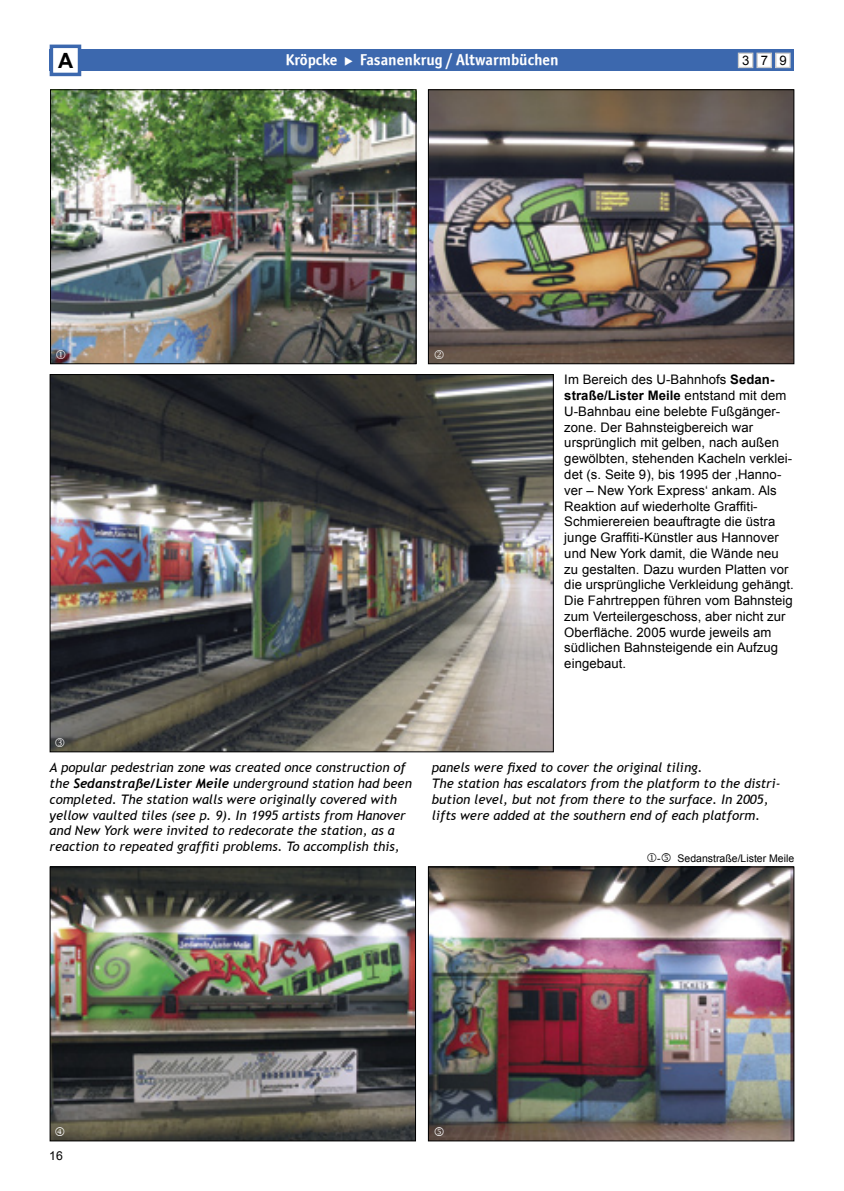
<style>
.page{position:relative;width:844px;height:1191px;background:#fff}
.page>*{position:absolute;margin:0;border:0;box-sizing:border-box;transform-origin:0 0}
.t1{font:700 21px "Arial";color:#000}
.t2{font:15.75px "Officina Sans OSITCTT Bold";color:#fff}
.t3{font:13.12px/15.8px "Arial";letter-spacing:.005em;color:#000}
.t4{font:italic 13.12px/15.8px "Trebuchet MS";color:#000}
.t5{font:12.25px "Arial";color:#000}
.t6{font:12.25px "Wingdings 2";color:#fff}
.t7{font:10.5px "Arial";color:#000}
.s1{font-weight:700}
.s2{font-family:"Trebuchet";font-weight:700}
</style>
<div class="page">
<div style="left:50px;top:50px;width:744px;height:21px;background:#3c68ae"></div>
<div style="left:51px;top:46px;width:28px;height:28px;background:#fff"></div>
<div style="left:50px;top:45px;width:31px;height:31px;border:4px solid #3c68ae"></div>
<img style="left:52px;top:376px;width:499px;height:374px">
<img style="left:52px;top:91px;width:362px;height:271px">
<div style="left:50px;top:89px;width:366px;height:275px;border:1px solid #000"></div>
<img style="left:430px;top:91px;width:362px;height:271px">
<div style="left:428px;top:89px;width:366px;height:275px;border:1px solid #000"></div>
<div style="left:738px;top:53px;width:14px;height:14px;background:#fff"></div>
<div style="left:737px;top:53px;width:16px;height:15px;border:1px solid #cbcbcb"></div>
<div style="left:757px;top:53px;width:14px;height:14px;background:#fff"></div>
<div style="left:756px;top:53px;width:15px;height:15px;border:1px solid #cbcbcb"></div>
<div style="left:775px;top:53px;width:14px;height:14px;background:#fff"></div>
<div style="left:774px;top:53px;width:16px;height:15px;border:1px solid #cbcbcb"></div>
<img style="left:52px;top:868px;width:362px;height:271px">
<div style="left:50px;top:866px;width:366px;height:275px;border:1px solid #000"></div>
<img style="left:430px;top:868px;width:362px;height:271px">
<div style="left:428px;top:866px;width:366px;height:275px;border:1px solid #000"></div>
<svg style="left:57px;top:350px;width:8px;height:9px"></svg>
<svg style="left:434px;top:349px;width:9px;height:9px"></svg>
<svg style="left:56px;top:1127px;width:8px;height:9px"></svg>
<h1 class="t1" style="left:58px;top:47px;width:17px">A</h1>
<p class="t2" style="left:285px;top:50px;width:274px">Kröpcke ◆ Fasanenkrug / Altwarmbüchen</p>
<p class="t3" style="left:741px;top:53px;width:46px">379</p>
<p class="t3" style="left:564px;top:372px;width:231px">Im Bereich des U-Bahnhofs <span class="s1">Sedan&shy;straße/Lister Meile</span> entstand mit dem U-Bahnbau eine belebte Fußgänger&shy;zone. Der Bahnsteigbereich war ursprünglich mit gelben, nach außen gewölbten, stehenden Kacheln verklei&shy;det (s. Seite 9), bis 1995 der ‚Hanno&shy;ver – New York Express‘ ankam. Als Reaktion auf wiederholte Graffiti-Schmierereien beauftragte die üstra junge Graffiti-Künstler aus Hannover und New York damit, die Wände neu zu gestalten. Dazu wurden Platten vor die ursprüngliche Verkleidung gehängt.<br>Die Fahrtreppen führen vom Bahnsteig zum Verteilergeschoss, aber nicht zur Oberfläche. 2005 wurde jeweils am südlichen Bahnsteigende ein Aufzug eingebaut.</p>
<p class="t6" style="left:55px;top:736px;width:12px">●</p>
<p class="t4" style="left:50px;top:760px;width:363px">A popular pedestrian zone was created once construction of the <span class="s2">Sedanstraße/Lister Meile</span> underground station had been completed. The station walls were originally covered with yellow vaulted tiles (see p. 9). In 1995 artists from Hanover and New York were invited to redecorate the station, as a reaction to repeated graffiti problems. To accomplish this,</p>
<p class="t4" style="left:432px;top:760px;width:350px">panels were fixed to cover the original tiling.<br>The station has escalators from the platform to the distri&shy;bution level, but not from there to the surface. In 2005, lifts were added at the southern end of each platform.</p>
<p class="t7" style="left:657px;top:851px;width:138px">-■ Sedanstraße/Lister Meile</p>
<p class="t5" style="left:49px;top:1147px;width:15px">16</p>
<p class="t6" style="left:433px;top:1125px;width:12px">■</p>
</div>
